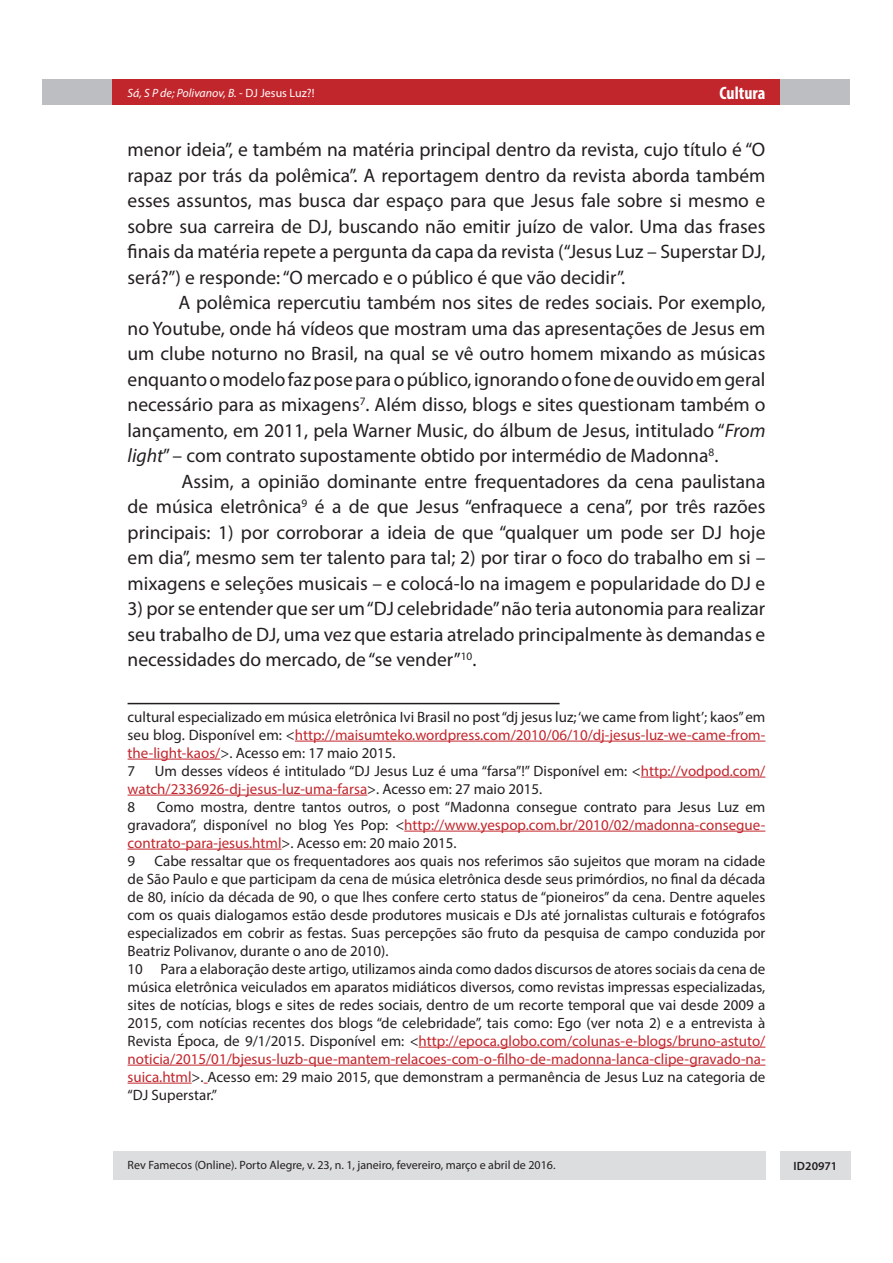
<style>
.page{position:relative;width:893px;height:1263px;background:#fff}
.page>*{position:absolute;margin:0;border:0;box-sizing:border-box;transform-origin:0 0}
.Interna_-_parágrafo{font:19.5px/25.5px "Myriad Pro";color:#231f20;text-align:justify}
.t1{font:700 condensed 18px "Myriad Pro";color:#fff}
.Interna_-_texto_nota{font:15px/18px "Myriad Pro";color:#231f20;text-align:justify}
.t2{font:12px "Myriad Pro";color:#231f20}
.t3{font:italic 12px "Myriad Pro";color:#fff}
.t4{font:600 12px "Myriad Pro";color:#231f20}
.s1{font-style:normal}
.s2{font-style:italic}
.s3{color:#c2262d}
</style>
<div class="page">
<div style="left:43px;top:80px;width:807px;height:25px;background:#bcbec2"></div>
<div style="left:113px;top:80px;width:667px;height:25px;background:#c2262d"></div>
<div style="left:780px;top:1151px;width:70px;height:28px;background:#dcddde"></div>
<div style="left:113px;top:1151px;width:652px;height:28px;background:#dcddde"></div>
<hr style="left:128px;top:703px;width:432px;height:1px;background:#231f20">
<hr style="left:295px;top:741px;width:470px;height:1px;background:#c2262d">
<hr style="left:128px;top:759px;width:92px;height:1px;background:#c2262d">
<hr style="left:641px;top:777px;width:124px;height:1px;background:#c2262d">
<hr style="left:128px;top:795px;width:239px;height:1px;background:#c2262d">
<hr style="left:404px;top:831px;width:361px;height:1px;background:#c2262d">
<hr style="left:128px;top:849px;width:154px;height:1px;background:#c2262d">
<hr style="left:419px;top:1047px;width:346px;height:1px;background:#c2262d">
<hr style="left:128px;top:1065px;width:637px;height:1px;background:#c2262d">
<hr style="left:128px;top:1083px;width:64px;height:1px;background:#c2262d">
<p class="t3" style="left:128px;top:85px;width:188px">Sá, S P de; Polivanov, B. <span class="s1">- DJ Jesus Luz?!</span></p>
<p class="t1" style="left:719px;top:82px;width:47px">Cultura</p>
<p class="Interna_-_parágrafo" style="left:128px;top:136px;width:639px">menor ideia”, e também na matéria principal dentro da revista, cujo título é “O rapaz por trás da polêmica”. A reportagem dentro da revista aborda também esses assuntos, mas busca dar espaço para que Jesus fale sobre si mesmo e sobre sua carreira de DJ, buscando não emitir juízo de valor. Uma das frases finais da matéria repete a pergunta da capa da revista (“Jesus Luz – Superstar DJ, será?”) e responde: “O mercado e o público é que vão decidir”.</p>
<p class="Interna_-_parágrafo" style="left:128px;top:289px;width:639px;text-indent:51px">A polêmica repercutiu também nos sites de redes sociais. Por exemplo, no Youtube, onde há vídeos que mostram uma das apresentações de Jesus em um clube noturno no Brasil, na qual se vê outro homem mixando as músicas enquanto o modelo faz pose para o público, ignorando o fone de ouvido em geral necessário para as mixagens<sup>7</sup>. Além disso, blogs e sites questionam também o lançamento, em 2011, pela Warner Music, do álbum de Jesus, intitulado “<span class="s2">From light</span>” – com contrato supostamente obtido por intermédio de Madonna<sup>8</sup>.</p>
<p class="Interna_-_parágrafo" style="left:128px;top:468px;width:639px;text-indent:54px">Assim, a opinião dominante entre frequentadores da cena paulistana de música eletrônica<sup>9</sup> é a de que Jesus “enfraquece a cena”, por três razões principais: 1) por corroborar a ideia de que “qualquer um pode ser DJ hoje em dia”, mesmo sem ter talento para tal; 2) por tirar o foco do trabalho em si – mixagens e seleções musicais – e colocá-lo na imagem e popularidade do DJ e</p>
<p class="Interna_-_parágrafo" style="left:128px;top:595px;width:639px">3) por se entender que ser um “DJ celebridade” não teria autonomia para realizar seu trabalho de DJ, uma vez que estaria atrelado principalmente às demandas e necessidades do mercado, de “se vender”<sup>10</sup>.</p>
<p class="Interna_-_texto_nota" style="left:128px;top:707px;width:639px">cultural especializado em música eletrônica Ivi Brasil no post “dj jesus luz; ‘we came from light’; kaos” em seu blog. Disponível em: &lt;<span class="s3">http://maisumteko.wordpress.com/2010/06/10/dj-jesus-luz-we-came-from&shy;the-light-kaos/</span>&gt;. Acesso em: 17 maio 2015.</p>
<p class="Interna_-_texto_nota" style="left:128px;top:761px;width:9px">7</p>
<p class="Interna_-_texto_nota" style="left:128px;top:761px;width:639px;text-indent:27px">Um desses vídeos é intitulado “DJ Jesus Luz é uma “farsa”!” Disponível em: &lt;<span class="s3">http://vodpod.com/ watch/2336926-dj-jesus-luz-uma-farsa</span>&gt;. Acesso em: 27 maio 2015.</p>
<p class="Interna_-_texto_nota" style="left:128px;top:797px;width:9px">8</p>
<p class="Interna_-_texto_nota" style="left:128px;top:797px;width:639px;text-indent:29px">Como mostra, dentre tantos outros, o post “Madonna consegue contrato para Jesus Luz em gravadora”, disponível no blog Yes Pop: &lt;<span class="s3">http://www.yespop.com.br/2010/02/madonna-consegue&shy;contrato-para-jesus.html</span>&gt;. Acesso em: 20 maio 2015.</p>
<p class="Interna_-_texto_nota" style="left:128px;top:851px;width:9px">9</p>
<p class="Interna_-_texto_nota" style="left:128px;top:851px;width:639px;text-indent:27px">Cabe ressaltar que os frequentadores aos quais nos referimos são sujeitos que moram na cidade de São Paulo e que participam da cena de música eletrônica desde seus primórdios, no final da década de 80, início da década de 90, o que lhes confere certo status de “pioneiros” da cena. Dentre aqueles com os quais dialogamos estão desde produtores musicais e DJs até jornalistas culturais e fotógrafos especializados em cobrir as festas. Suas percepções são fruto da pesquisa de campo conduzida por Beatriz Polivanov, durante o ano de 2010).</p>
<p class="Interna_-_texto_nota" style="left:128px;top:959px;width:640px">10 Para a elaboração deste artigo, utilizamos ainda como dados discursos de atores sociais da cena de música eletrônica veiculados em aparatos midiáticos diversos, como revistas impressas especializadas, sites de notícias, blogs e sites de redes sociais, dentro de um recorte temporal que vai desde 2009 a 2015, com notícias recentes dos blogs “de celebridade”, tais como: Ego (ver nota 2) e a entrevista à Revista Época, de 9/1/2015. Disponível em: &lt;<span class="s3">http://epoca.globo.com/colunas-e-blogs/bruno-astuto/ noticia/2015/01/bjesus-luzb-que-mantem-relacoes-com-o-filho-de-madonna-lanca-clipe-gravado-na&shy;suica.html</span>&gt;. Acesso em: 29 maio 2015, que demonstram a permanência de Jesus Luz na categoria de “DJ Superstar.”</p>
<p class="t2" style="left:128px;top:1158px;width:429px">Rev Famecos (Online). Porto Alegre, v. 23, n. 1, janeiro, fevereiro, março e abril de 2016.</p>
<p class="t4" style="left:793px;top:1158px;width:45px">ID20971</p>
</div>
